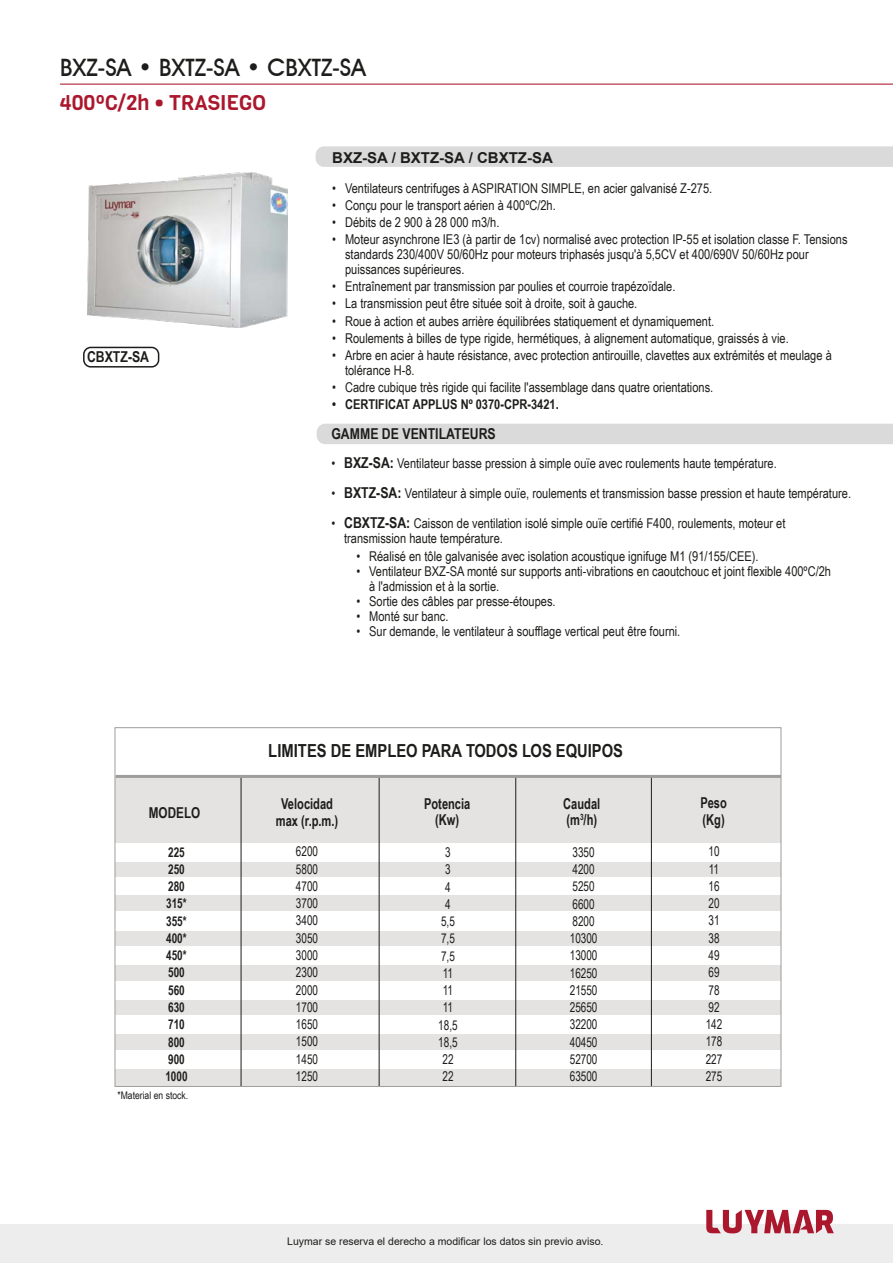
<style>
.page{position:relative;width:893px;height:1263px;background:#fff}
.page>*{position:absolute;margin:0;border:0;box-sizing:border-box;transform-origin:0 0}
.t1{font:500 24px "Avant Garde IT Cby BT";color:#1d1d1b}
.t2{font:21px "Viga";letter-spacing:-.005em;color:#ab182d}
.t3{font:700 18px "Arial MT Narrow";color:#1d1d1b}
.t4{font:700 15px/16.5px "Arial Narrow";color:#1d1d1b;text-align:center;scale:.9 1}
.t5{font:700 15px "Arial Narrow";color:#1d1d1b}
.t6{font:700 15px "Arial";color:#1d1d1b}
.t7{font:700 15px "Arial Narrow";color:#1d1d1b;scale:.95 1}
.t8{font:13.5px/15px "Arial Narrow";color:#1d1d1b}
.t9{font:13.5px/17.2px "Arial Narrow";color:#1d1d1b;scale:.9 1}
.t10{font:700 13.5px/17.2px "Arial Narrow";color:#1d1d1b;scale:.9 1}
.t11{font:700 13.5px "Arial Narrow";color:#1d1d1b}
.t12{font:10.5px "Arial";color:#1d1d1b}
.t13{font:10.5px "Arial Narrow";color:#1d1d1b}
.s1{font-weight:700;font-size:15px}
</style>
<div class="page">
<div style="left:115px;top:966px;width:665px;height:15px;background:#e4e3e1"></div>
<div style="left:115px;top:931px;width:665px;height:15px;background:#e4e3e1"></div>
<div style="left:115px;top:895px;width:665px;height:16px;background:#e4e3e1"></div>
<div style="left:115px;top:862px;width:665px;height:15px;background:#e4e3e1"></div>
<div style="left:115px;top:1069px;width:665px;height:16px;background:#e4e3e1"></div>
<div style="left:115px;top:1034px;width:665px;height:16px;background:#e4e3e1"></div>
<div style="left:115px;top:1000px;width:665px;height:14px;background:#e4e3e1"></div>
<div style="left:115px;top:777px;width:665px;height:66px;background:#e4e3e1"></div>
<hr style="left:379px;top:777px;width:1px;height:309px;background:#1d1d1b">
<hr style="left:515px;top:777px;width:1px;height:310px;background:#1d1d1b">
<hr style="left:241px;top:777px;width:1px;height:309px;background:#1d1d1b">
<hr style="left:651px;top:777px;width:1px;height:309px;background:#1d1d1b">
<hr style="left:116px;top:775px;width:664px;height:3px;background:#9d9d9c">
<div style="left:317px;top:424px;width:576px;height:20px;background:#dadada"></div>
<div style="left:316px;top:146px;width:577px;height:21px;background:#dadada"></div>
<div style="left:83px;top:347px;width:76px;height:21px;border:2px solid #1d1d1b;border-radius:7px"></div>
<hr style="left:60px;top:84px;width:833px;height:1px;background:#ab182d">
<div style="left:0;top:1224px;width:893px;height:39px;background:#ededed"></div>
<svg style="left:706px;top:1210px;width:128px;height:23px"></svg>
<img style="left:88px;top:172px;width:199px;height:155px">
<h1 class="t1" style="left:60px;top:53px;width:307px">BXZ-SA • BXTZ-SA • CBXTZ-SA</h1>
<h2 class="t2" style="left:60px;top:88px;width:208px">400ºC/2h • TRASIEGO</h2>
<p class="t5" style="left:87px;top:345px;width:64px">CBXTZ-SA</p>
<p class="t6" style="left:332px;top:147px;width:222px">BXZ-SA / BXTZ-SA / CBXTZ-SA</p>
<p class="t8" style="left:332px;top:180px;width:381px">• Ventilateurs centrifuges à ASPIRATION SIMPLE, en acier galvanisé Z-275.</p>
<p class="t8" style="left:332px;top:197px;width:225px">• Conçu pour le transport aérien à 400ºC/2h.</p>
<p class="t8" style="left:332px;top:214px;width:169px">• Débits de 2 900 à 28 000 m3/h.</p>
<p class="t8" style="left:345px;top:231px;width:504px;text-indent:-13px">• Moteur asynchrone IE3 (à partir de 1cv) normalisé avec protection IP-55 et isolation classe F. Tensions standards 230/400V 50/60Hz pour moteurs triphasés jusqu'à 5,5CV et 400/690V 50/60Hz pour puissances supérieures.</p>
<p class="t8" style="left:332px;top:279px;width:345px">• Entraînement par transmission par poulies et courroie trapézoïdale.</p>
<p class="t8" style="left:332px;top:296px;width:307px">• La transmission peut être située soit à droite, soit à gauche.</p>
<p class="t8" style="left:332px;top:313px;width:383px">• Roue à action et aubes arrière équilibrées statiquement et dynamiquement.</p>
<p class="t8" style="left:332px;top:330px;width:458px">• Roulements à billes de type rigide, hermétiques, à alignement automatique, graissés à vie.</p>
<p class="t8" style="left:345px;top:347px;width:488px;text-indent:-13px">• Arbre en acier à haute résistance, avec protection antirouille, clavettes aux extrémités et meulage à tolérance H-8.</p>
<p class="t8" style="left:332px;top:379px;width:383px">• Cadre cubique très rigide qui facilite l'assemblage dans quatre orientations.</p>
<p class="t11" style="left:332px;top:394px;width:228px">• CERTIFICAT APPLUS Nº 0370-CPR-3421.</p>
<p class="t5" style="left:331px;top:423px;width:166px">GAMME DE VENTILATEURS</p>
<p class="t8" style="left:331px;top:455px;width:447px">• <span class="s1">BXZ-SA:</span> Ventilateur basse pression à simple ouïe avec roulements haute température.</p>
<p class="t8" style="left:331px;top:485px;width:521px">• <span class="s1">BXTZ-SA:</span> Ventilateur à simple ouïe, roulements et transmission basse pression et haute température.</p>
<p class="t8" style="left:344px;top:515px;width:443px;text-indent:-13px">• <span class="s1">CBXTZ-SA:</span> Caisson de ventilation isolé simple ouïe certifié F400, roulements, moteur et transmission haute température.</p>
<p class="t8" style="left:356px;top:549px;width:404px">• Réalisé en tôle galvanisée avec isolation acoustique ignifuge M1 (91/155/CEE).</p>
<p class="t8" style="left:369px;top:564px;width:463px;text-indent:-13px">• Ventilateur BXZ-SA monté sur supports anti-vibrations en caoutchouc et joint flexible 400ºC/2h à l'admission et à la sortie.</p>
<p class="t8" style="left:356px;top:594px;width:201px">• Sortie des câbles par presse-étoupes.</p>
<p class="t8" style="left:356px;top:609px;width:94px">• Monté sur banc.</p>
<p class="t8" style="left:356px;top:624px;width:325px">• Sur demande, le ventilateur à soufflage vertical peut être fourni.</p>
<h3 class="t3" style="left:268px;top:740px;width:356px">LIMITES DE EMPLEO PARA TODOS LOS EQUIPOS</h3>
<p class="t4" style="left:424px;top:795px;width:53px">Potencia (Kw)</p>
<p class="t4" style="left:563px;top:795px;width:43px;text-align:left">Caudal (m<sup>3</sup>/h)</p>
<p class="t4" style="left:700px;top:794px;width:31px;text-align:left">Peso (Kg)</p>
<p class="t7" style="left:149px;top:801px;width:56px">MODELO</p>
<p class="t4" style="left:276px;top:795px;width:71px">Velocidad max (r.p.m.)</p>
<p class="t9" style="left:296px;top:842px;width:26px;text-align:justify">6200<br>5800<br>4700<br>3700<br>3400<br>3050<br>3000<br>2300<br>2000<br>1700<br>1650<br>1500<br>1450<br>1250</p>
<p class="t9" style="left:438px;top:843px;width:23px;text-align:center">3<br>3<br>4<br>4<br>5,5<br>7,5<br>7,5<br>11<br>11<br>11<br>18,5<br>18,5<br>22<br>22</p>
<p class="t9" style="left:570px;top:843px;width:32px">3350<br>4200<br>5250<br>6600<br>8200<br>10300<br>13000<br>16250<br>21550<br>25650<br>32200<br>40450<br>52700<br>63500</p>
<p class="t9" style="left:706px;top:842px;width:20px">10<br>11<br>16<br>20<br>31<br>38<br>49<br>69<br>78<br>92<br>142<br>178<br>227<br>275</p>
<p class="t10" style="left:165px;top:843px;width:26px">225<br>250<br>280<br>315*<br>355*<br>400*<br>450*<br>500<br>560<br>630<br>710<br>800<br>900<br>1000</p>
<p class="t13" style="left:117px;top:1087px;width:72px">*Material en stock.</p>
<p class="t12" style="left:287px;top:1234px;width:318px">Luymar se reserva el derecho a modificar los datos sin previo aviso.</p>
</div>
